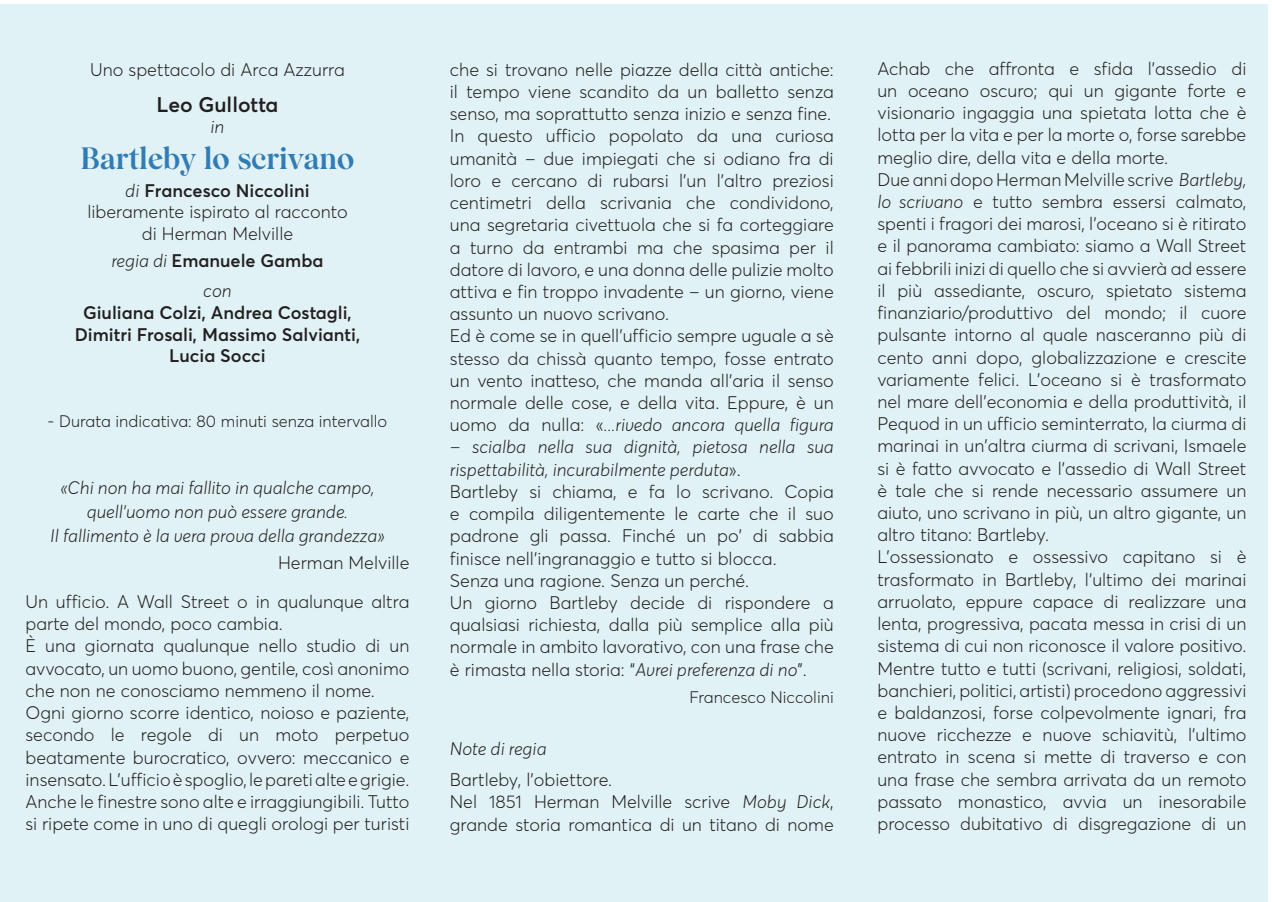
<style>
.page{position:relative;width:1272px;height:902px;background:#fff}
.page>*{position:absolute;margin:0;border:0;box-sizing:border-box;transform-origin:0 0}
.t1{font:700 30px "Wulkandisplay";color:#317cb5}
.t2{font:600 21px "Averta";color:#231f20}
.t3{font:300 18px/22.2px "Averta";color:#231f20;text-align:justify}
.t4{font:italic 300 18px/22.2px "Averta";color:#231f20}
.t5{font:600 18px/21.6px "Averta";color:#231f20;text-align:center}
.t6{font:300 16.5px "Averta";color:#231f20}
.s1{font-weight:300;font-style:italic}
.s2{font-style:italic}
.s3{font-style:normal}
</style>
<div class="page">
<div style="left:0;top:4px;width:1267px;height:897px;background:#e0f2f5"></div>
<p class="t3" style="left:90px;top:58px;width:256px">Uno spettacolo di Arca Azzurra</p>
<p class="t2" style="left:156px;top:91px;width:123px">Leo Gullotta</p>
<p class="t4" style="left:210px;top:117px;width:15px">in</p>
<p class="t1" style="left:81px;top:141px;width:275px">Bartleby lo scrivano</p>
<p class="t5" style="left:125px;top:179px;width:186px"><span class="s1">di</span> Francesco Niccolini</p>
<p class="t3" style="left:87px;top:201px;width:262px;line-height:21.6px;text-align:center">liberamente ispirato al racconto di Herman Melville</p>
<p class="t5" style="left:111px;top:249px;width:214px"><span class="s1">regia di</span> Emanuele Gamba</p>
<p class="t5" style="left:75px;top:280px;width:287px"><span class="s1">con<br></span>Giuliana Colzi, Andrea Costagli,<br>Dimitri Frosali, Massimo Salvianti,<br>Lucia Socci</p>
<p class="t6" style="left:48px;top:411px;width:341px">- Durata indicativa: 80 minuti senza intervallo</p>
<p class="t4" style="left:60px;top:477px;width:315px">«Chi non ha mai fallito in qualche campo,</p>
<p class="t4" style="left:87px;top:501px;width:263px">quell’uomo non può essere grande.</p>
<p class="t4" style="left:50px;top:525px;width:336px">Il fallimento è la vera prova della grandezza»</p>
<p class="t3" style="left:278px;top:551px;width:133px">Herman Melville</p>
<p class="t3" style="left:26px;top:590px;width:385px">Un ufficio. A Wall Street o in qualunque altra parte del mondo, poco cambia.</p>
<p class="t3" style="left:26px;top:635px;width:385px">È una giornata qualunque nello studio di un avvocato, un uomo buono, gentile, così anonimo che non ne conosciamo nemmeno il nome.</p>
<p class="t3" style="left:26px;top:701px;width:385px">Ogni giorno scorre identico, noioso e paziente, secondo le regole di un moto perpetuo beatamente burocratico, ovvero: meccanico e insensato. L'ufficio è spoglio, le pareti alte e grigie.<br>Anche le finestre sono alte e irraggiungibili. Tutto si ripete come in uno di quegli orologi per turisti</p>
<p class="t3" style="left:450px;top:58px;width:385px">che si trovano nelle piazze della città antiche: il tempo viene scandito da un balletto senza senso, ma soprattutto senza inizio e senza fine.</p>
<p class="t3" style="left:450px;top:125px;width:385px">In questo ufficio popolato da una curiosa umanità – due impiegati che si odiano fra di loro e cercano di rubarsi l'un l'altro preziosi centimetri della scrivania che condividono, una segretaria civettuola che si fa corteggiare a turno da entrambi ma che spasima per il datore di lavoro, e una donna delle pulizie molto attiva e fin troppo invadente – un giorno, viene assunto un nuovo scrivano.</p>
<p class="t3" style="left:450px;top:325px;width:385px">Ed è come se in quell'ufficio sempre uguale a sè stesso da chissà quanto tempo, fosse entrato un vento inatteso, che manda all'aria il senso normale delle cose, e della vita. Eppure, è un uomo da nulla: «<span class="s2">...rivedo ancora quella figura</span></p>
<p class="t4" style="left:450px;top:436px;width:385px">– scialba nella sua dignità, pietosa nella sua rispettabilità, incurabilmente perduta<span class="s3">».</span></p>
<p class="t3" style="left:450px;top:480px;width:385px">Bartleby si chiama, e fa lo scrivano. Copia e compila diligentemente le carte che il suo padrone gli passa. Finché un po' di sabbia finisce nell'ingranaggio e tutto si blocca.</p>
<p class="t3" style="left:450px;top:569px;width:301px">Senza una ragione. Senza un perché.</p>
<p class="t3" style="left:450px;top:591px;width:385px">Un giorno Bartleby decide di rispondere a qualsiasi richiesta, dalla più semplice alla più normale in ambito lavorativo, con una frase che è rimasta nella storia: “<span class="s2">Avrei preferenza di no</span>”.</p>
<p class="t6" style="left:689px;top:686px;width:146px">Francesco Niccolini</p>
<p class="t4" style="left:450px;top:738px;width:98px">Note di regia</p>
<p class="t3" style="left:450px;top:768px;width:164px">Bartleby, l'obiettore.</p>
<p class="t3" style="left:450px;top:790px;width:385px">Nel 1851 Herman Melville scrive <span class="s2">Moby Dick</span>, grande storia romantica di un titano di nome</p>
<p class="t3" style="left:877px;top:57px;width:370px">Achab che affronta e sfida l'assedio di un oceano oscuro; qui un gigante forte e visionario ingaggia una spietata lotta che è lotta per la vita e per la morte o, forse sarebbe meglio dire, della vita e della morte.</p>
<p class="t3" style="left:877px;top:168px;width:370px">Due anni dopo Herman Melville scrive <span class="s2">Bartleby, lo scrivano</span> e tutto sembra essersi calmato, spenti i fragori dei marosi, l'oceano si è ritirato e il panorama cambiato: siamo a Wall Street ai febbrili inizi di quello che si avvierà ad essere il più assediante, oscuro, spietato sistema finanziario/produttivo del mondo; il cuore pulsante intorno al quale nasceranno più di cento anni dopo, globalizzazione e crescite variamente felici. L'oceano si è trasformato nel mare dell'economia e della produttività, il Pequod in un ufficio seminterrato, la ciurma di marinai in un'altra ciurma di scrivani, Ismaele si è fatto avvocato e l'assedio di Wall Street è tale che si rende necessario assumere un aiuto, uno scrivano in più, un altro gigante, un altro titano: Bartleby.</p>
<p class="t3" style="left:877px;top:546px;width:370px">L'ossessionato e ossessivo capitano si è trasformato in Bartleby, l'ultimo dei marinai arruolato, eppure capace di realizzare una lenta, progressiva, pacata messa in crisi di un sistema di cui non riconosce il valore positivo.<br>Mentre tutto e tutti (scrivani, religiosi, soldati, banchieri, politici, artisti) procedono aggressivi e baldanzosi, forse colpevolmente ignari, fra nuove ricchezze e nuove schiavitù, l'ultimo entrato in scena si mette di traverso e con una frase che sembra arrivata da un remoto passato monastico, avvia un inesorabile processo dubitativo di disgregazione di un</p>
</div>
